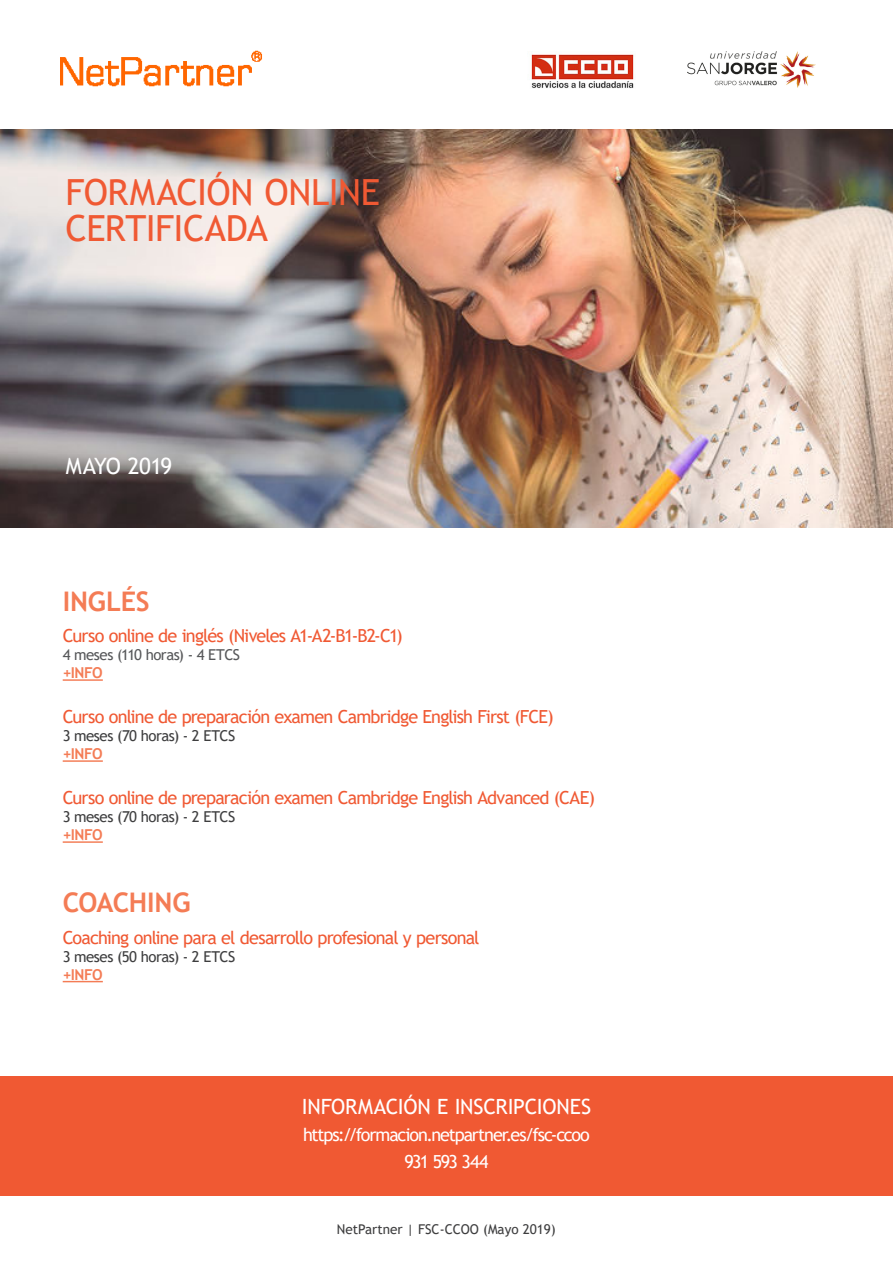
<style>
.page{position:relative;width:893px;height:1263px;background:#fff}
.page>*{position:absolute;margin:0;border:0;box-sizing:border-box;transform-origin:0 0}
.t1{font:36px "Trebuchet MS";letter-spacing:-.015em;color:#f05933}
.t2{font:700 27px "Trebuchet MS";letter-spacing:-.005em;color:#f47c55}
.t3{font:22.5px "Trebuchet MS";letter-spacing:-.035em;color:#fff}
.t4{font:21px "Trebuchet MS";letter-spacing:-.005em;color:#fff}
.t5{font:18px "Trebuchet MS";letter-spacing:-.045em;color:#f05933}
.t6{font:18px "Trebuchet MS";letter-spacing:-.06em;color:#fff}
.t7{font:18px "Trebuchet MS";letter-spacing:-.085em;color:#fff}
.t8{font:15px "Trebuchet MS";letter-spacing:-.025em;color:#3e3e3f}
.t9{font:15px "Trebuchet MS";letter-spacing:-.03em;color:#57585a}
.t10{font:700 15px "Trebuchet MS";letter-spacing:-.025em;color:#f47c55}
.t11{font:13.5px "Trebuchet MS";color:#3e3e3f}
</style>
<div class="page">
<div style="left:0;top:1076px;width:893px;height:120px;background:#f05933"></div>
<img style="left:0;top:130px;width:893px;height:398px">
<hr style="left:63px;top:679px;width:40px;height:2px;background:#f47c55">
<hr style="left:63px;top:760px;width:40px;height:2px;background:#f47c55">
<hr style="left:63px;top:841px;width:40px;height:2px;background:#f47c55">
<hr style="left:63px;top:981px;width:40px;height:1px;background:#f47c55">
<img style="left:688px;top:51px;width:127px;height:36px">
<img style="left:61px;top:50px;width:201px;height:37px">
<img style="left:531px;top:54px;width:103px;height:34px">
<p class="t1" style="left:66px;top:170px;width:316px">FORMACIÓN ONLINE</p>
<p class="t1" style="left:66px;top:206px;width:204px">CERTIFICADA</p>
<p class="t3" style="left:66px;top:452px;width:108px">MAYO 2019</p>
<p class="t2" style="left:63px;top:584px;width:89px">INGLÉS</p>
<p class="t5" style="left:63px;top:624px;width:342px">Curso online de inglés (Niveles A1-A2-B1-B2-C1)</p>
<p class="t9" style="left:63px;top:645px;width:179px">4 meses (110 horas) - 4 ETCS</p>
<p class="t10" style="left:63px;top:663px;width:42px">+INFO</p>
<p class="t5" style="left:63px;top:705px;width:492px">Curso online de preparación examen Cambridge English First (FCE)</p>
<p class="t8" style="left:63px;top:726px;width:174px">3 meses (70 horas) - 2 ETCS</p>
<p class="t10" style="left:63px;top:744px;width:42px">+INFO</p>
<p class="t5" style="left:63px;top:786px;width:534px">Curso online de preparación examen Cambridge English Advanced (CAE)</p>
<p class="t8" style="left:63px;top:807px;width:174px">3 meses (70 horas) - 2 ETCS</p>
<p class="t10" style="left:63px;top:825px;width:42px">+INFO</p>
<p class="t2" style="left:63px;top:886px;width:129px">COACHING</p>
<p class="t5" style="left:63px;top:926px;width:418px">Coaching online para el desarrollo profesional y personal</p>
<p class="t8" style="left:63px;top:947px;width:174px">3 meses (50 horas) - 2 ETCS</p>
<p class="t10" style="left:63px;top:965px;width:42px">+INFO</p>
<p class="t4" style="left:302px;top:1093px;width:291px">INFORMACIÓN E INSCRIPCIONES</p>
<p class="t6" style="left:303px;top:1123px;width:288px">https://formacion.netpartner.es/fsc-ccoo</p>
<p class="t7" style="left:404px;top:1150px;width:86px">931 593 344</p>
<p class="t11" style="left:337px;top:1221px;width:220px">NetPartner | FSC-CCOO (Mayo 2019)</p>
</div>
